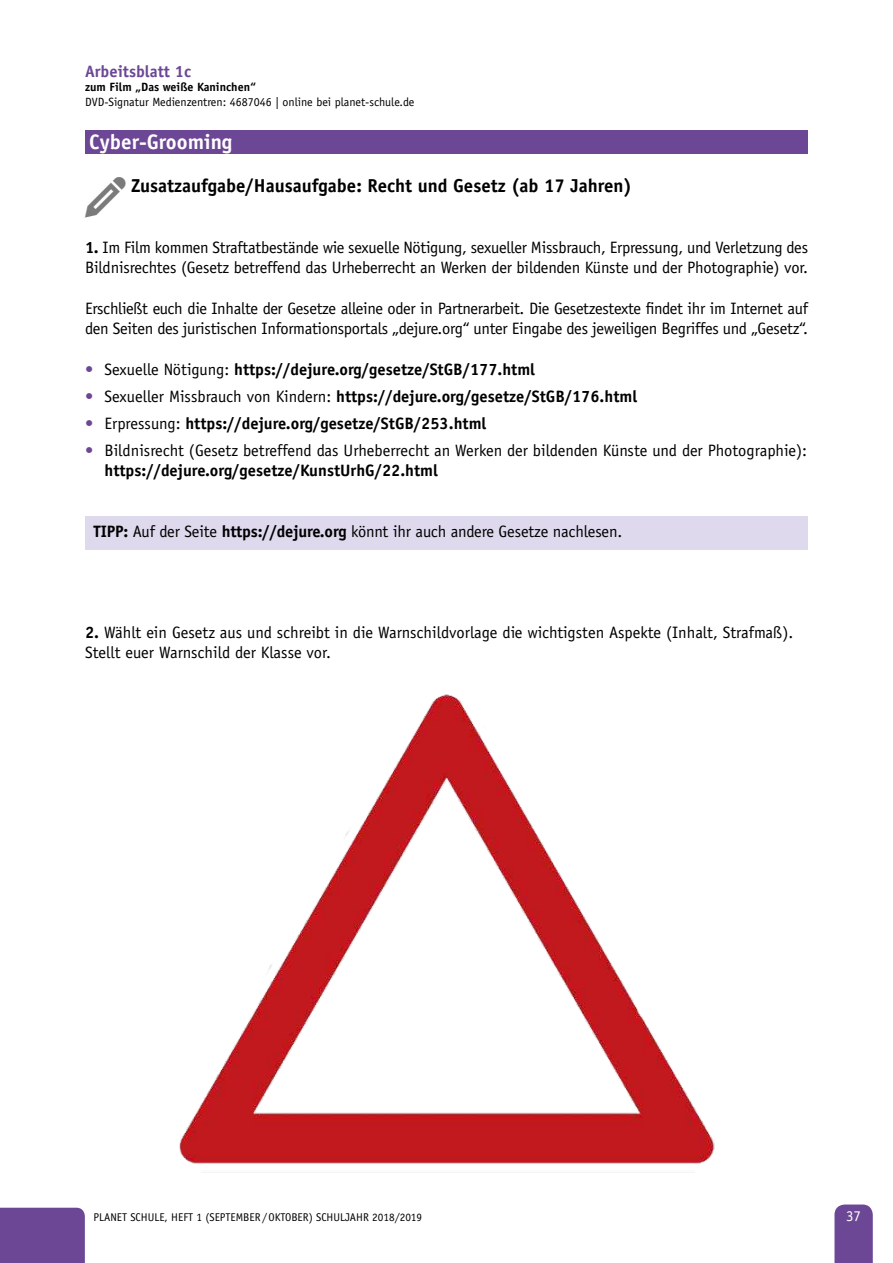
<style>
.page{position:relative;width:893px;height:1263px;background:#fff}
.page>*{position:absolute;margin:0;border:0;box-sizing:border-box;transform-origin:0 0}
.t1{font:700 21px "Officina Sans Std";color:#fff}
.t2{font:700 18.75px "Officina Sans Std";color:#000}
.t3{font:16.5px/20.2px "Officina Sans Std";letter-spacing:-.015em;color:#000}
.t4{font:700 16.5px "Officina Sans Std";color:#000}
.t5{font:700 16.5px "Officina Sans Std";color:#6c4796}
.t6{font:15px "Officina Sans Std";color:#fff}
.t7{font:12px "Officina Sans Std";color:#000}
.t8{font:700 12px "Officina Sans Std";color:#000}
.t9{font:11.25px "Officina Sans Std";color:#000}
.s1{font-weight:700}
.s2{font-weight:400;color:#6c4796}
.s3{font-weight:400}
.s4{color:#6c4796}
</style>
<div class="page">
<div style="left:85px;top:516px;width:723px;height:34px;background:#dfd9ed"></div>
<svg style="left:834px;top:1204px;width:39px;height:59px;background:#724f9a"></svg>
<div style="left:0;top:1208px;width:85px;height:55px;background:#6c4796"></div>
<div style="left:85px;top:130px;width:723px;height:23px;background:#6c4796"></div>
<img style="left:179px;top:694px;width:536px;height:479px">
<p class="t5" style="left:85px;top:61px;width:108px">Arbeitsblatt 1c</p>
<p class="t8" style="left:85px;top:80px;width:173px">zum Film „Das weiße Kaninchen“</p>
<p class="t7" style="left:85px;top:95px;width:331px">DVD-Signatur Medienzentren: 4687046 | online bei planet-schule.de</p>
<p class="t1" style="left:89px;top:129px;width:145px">Cyber-Grooming</p>
<p class="t2" style="left:131px;top:174px;width:502px">Zusatzaufgabe/Hausaufgabe: Recht und Gesetz (ab 17 Jahren)</p>
<p class="t3" style="left:85px;top:238px;width:725px"><span class="s1">1.</span> Im Film kommen Straftatbestände wie sexuelle Nötigung, sexueller Missbrauch, Erpressung, und Verletzung des<br>Bildnisrechtes (Gesetz betreffend das Urheberrecht an Werken der bildenden Künste und der Photographie) vor.</p>
<p class="t3" style="left:85px;top:298px;width:725px">Erschließt euch die Inhalte der Gesetze alleine oder in Partnerarbeit. Die Gesetzestexte findet ihr im Internet auf den Seiten des juristischen Informationsportals „dejure.org“ unter Eingabe des jeweiligen Begriffes und „Gesetz“.</p>
<p class="t4" style="left:85px;top:359px;width:452px"><span class="s2">•</span> <span class="s3">Sexuelle Nötigung:</span> https://dejure.org/gesetze/StGB/177.html</p>
<p class="t4" style="left:85px;top:386px;width:554px"><span class="s2">•</span> <span class="s3">Sexueller Missbrauch von Kindern:</span> https://dejure.org/gesetze/StGB/176.html</p>
<p class="t4" style="left:85px;top:413px;width:403px"><span class="s2">•</span> <span class="s3">Erpressung:</span> https://dejure.org/gesetze/StGB/253.html</p>
<p class="t3" style="left:105px;top:440px;width:704px;text-indent:-20px"><span class="s4">•</span> Bildnisrecht (Gesetz betreffend das Urheberrecht an Werken der bildenden Künste und der Photographie): <span class="s1">https://dejure.org/gesetze/KunstUrhG/22.html</span></p>
<p class="t3" style="left:94px;top:521px;width:530px"><span class="s1">TIPP:</span> Auf der Seite <span class="s1">https://dejure.org</span> könnt ihr auch andere Gesetze nachlesen.</p>
<p class="t3" style="left:85px;top:622px;width:710px"><span class="s1">2.</span> Wählt ein Gesetz aus und schreibt in die Warnschildvorlage die wichtigsten Aspekte (Inhalt, Strafmaß).<br>Stellt euer Warnschild der Klasse vor.</p>
<p class="t9" style="left:94px;top:1211px;width:330px">PLANET SCHULE, HEFT 1 (SEPTEMBER/OKTOBER) SCHULJAHR 2018/2019</p>
<p class="t6" style="left:846px;top:1207px;width:16px">37</p>
</div>
